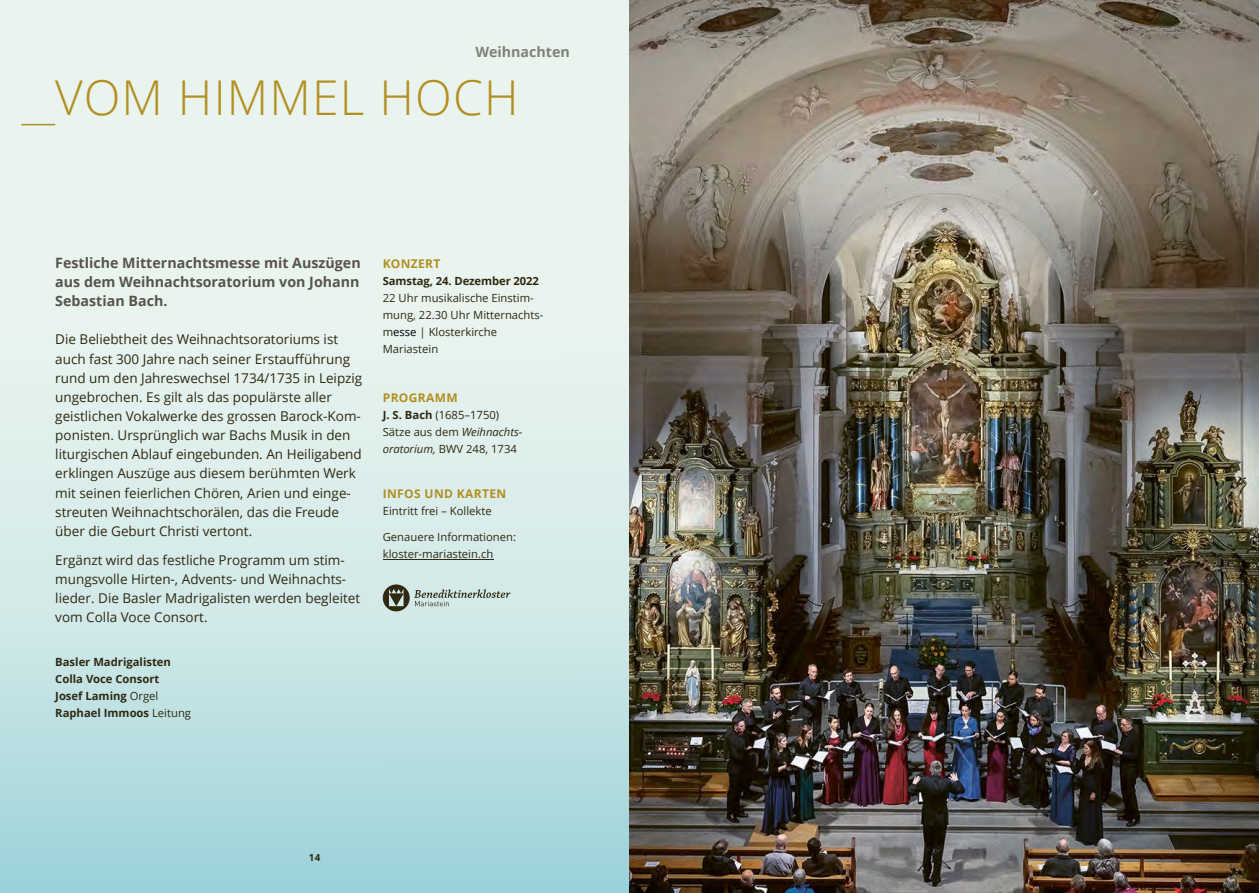
<style>
.page{position:relative;width:1259px;height:893px;background:#fff}
.page>*{position:absolute;margin:0;border:0;box-sizing:border-box;transform-origin:0 0}
.t1{font:300 48px "Open Sans";letter-spacing:.025em;color:#b38f21}
.t2{font:700 14.25px/19.2px "Open Sans";color:#57544b;text-align:justify}
.t3{font:700 14.25px "Open Sans";color:#81807a}
.t4{font:13.5px/19.2px "Open Sans";color:#2f2912}
.t5{font:700 12px "Open Sans";letter-spacing:.03em;color:#b18f21}
.t6{font:11.25px/17px "Open Sans";color:#2f2912}
.t7{font:700 11.25px/17px "Open Sans";color:#2f2912}
.t8{font:700 9.75px "Open Sans";color:#2f2912}
.s1{font-weight:400}
.s2{color:#000}
.s3{font-weight:700}
.s4{font-style:italic}
</style>
<div class="page">
<svg style="left:0;top:0;width:629px;height:893px;background:#d5ebe9"></svg>
<hr style="left:21px;top:124px;width:34px;height:1px;background:#b18e21">
<hr style="left:383px;top:559px;width:110px;height:1px;background:#2f2912">
<svg style="left:383px;top:584px;width:127px;height:27px;background:#aebfb9"></svg>
<img style="left:630px;top:0;width:629px;height:893px">
<p class="t3" style="left:476px;top:47px;width:96px">Weihnachten</p>
<h1 class="t1" style="left:55px;top:78px;width:465px">VOM HIMMEL HOCH</h1>
<p class="t2" style="left:55px;top:255px;width:307px">Festliche Mitternachtsmesse mit Auszügen aus dem Weihnachtsoratorium von Johann Sebastian Bach.</p>
<p class="t4" style="left:55px;top:331px;width:308px">Die Beliebtheit des Weihnachtsoratoriums ist auch fast 300 Jahre nach seiner Erstaufführung rund um den Jahreswechsel 1734/1735 in Leipzig ungebrochen. Es gilt als das populärste aller geistlichen Vokalwerke des grossen Barock-Kom&shy;ponisten. Ursprünglich war Bachs Musik in den liturgischen Ablauf eingebunden. An Heiligabend erklingen Auszüge aus diesem berühmten Werk mit seinen feierlichen Chören, Arien und einge&shy;streuten Weihnachtschorälen, das die Freude über die Geburt Christi vertont.</p>
<p class="t4" style="left:55px;top:551px;width:306px">Ergänzt wird das festliche Programm um stim&shy;mungsvolle Hirten-, Advents- und Weihnachts&shy;lieder. Die Basler Madrigalisten werden begleitet vom Colla Voce Consort.</p>
<p class="t7" style="left:55px;top:654px;width:137px">Basler Madrigalisten<br>Colla Voce Consort<br>Josef Laming <span class="s1">Orgel<br></span>Raphael Immoos <span class="s1">Leitung</span></p>
<p class="t5" style="left:383px;top:259px;width:59px">KONZERT</p>
<p class="t7" style="left:383px;top:273px;width:158px">Samstag, 24. Dezember 2022</p>
<p class="t6" style="left:383px;top:290px;width:162px">22 Uhr musikalische Einstim&shy;mung, 22.30 Uhr Mitternachts&shy;m<span class="s2">esse</span> | Klosterkirche<br>Mariastein</p>
<p class="t5" style="left:383px;top:393px;width:77px">PROGRAMM</p>
<p class="t6" style="left:383px;top:407px;width:141px"><span class="s3">J. S. Bach</span> (1685–1750)<br>Sätze aus dem <span class="s4">Weihnachts&shy;oratorium,</span> BWV 248, 1734</p>
<p class="t5" style="left:383px;top:488px;width:125px">INFOS UND KARTEN</p>
<p class="t6" style="left:383px;top:503px;width:110px">Eintritt frei – Kollekte</p>
<p class="t6" style="left:383px;top:530px;width:135px">Genauere Informationen: kloster-mariastein.ch</p>
<p class="t8" style="left:309px;top:854px;width:13px">14</p>
</div>
